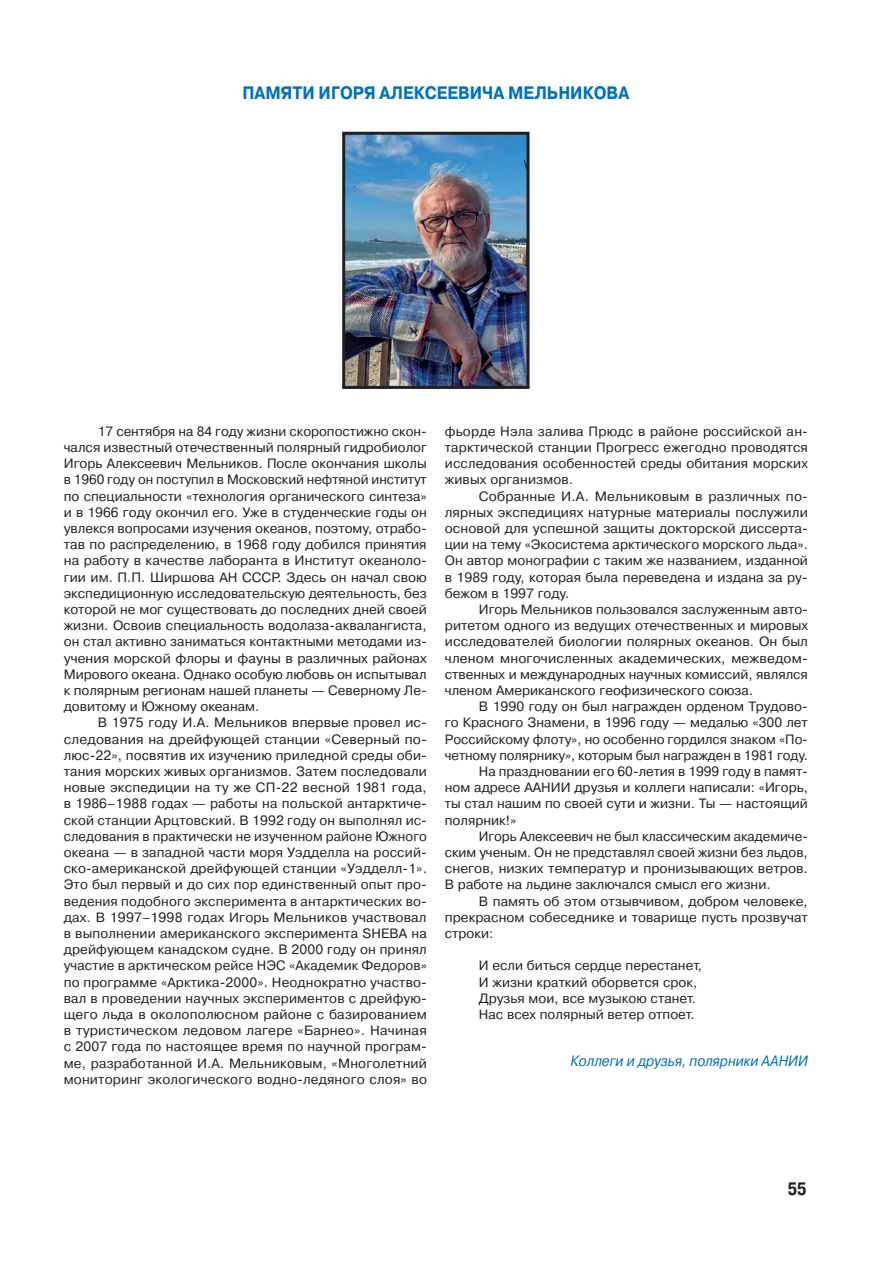
<style>
.page{position:relative;width:893px;height:1263px;background:#fff}
.page>*{position:absolute;margin:0;border:0;box-sizing:border-box;transform-origin:0 0}
.Заголовок_12_Прописн{font:700 18px "Pragmatica C";color:#0072bc;scale:.9 1}
.t1{font:700 18px "Pragmatica Cond C";color:#231f20}
.Автор{font:italic 15px "Pragmatica C";color:#0072bc;scale:.9 1}
.Основной_текст{font:13.5px/16.2px "Pragmatica C";color:#231f20;text-align:justify}
</style>
<div class="page">
<img style="left:346px;top:136px;width:179px;height:249px">
<div style="left:342px;top:132px;width:187px;height:257px;border:3px solid #231f20"></div>
<p class="Заголовок_12_Прописн" style="left:242px;top:83px;width:431px">ПАМЯТИ ИГОРЯ АЛЕКСЕЕВИЧА МЕЛЬНИКОВА</p>
<p class="Основной_текст" style="left:64px;top:423px;width:365px;text-indent:34px">17 сентября на 84 году жизни скоропостижно скон&shy;чался известный отечественный полярный гидробиолог Игорь Алексеевич Мельников. После окончания школы в 1960 году он поступил в Московский нефтяной институт по специальности «технология органического синтеза» и в 1966 году окончил его. Уже в студенческие годы он увлекся вопросами изучения океанов, поэтому, отрабо&shy;тав по распределению, в 1968 году добился принятия на работу в качестве лаборанта в Институт океаноло&shy;гии им. П.П. Ширшова АН СССР. Здесь он начал свою экспедиционную исследовательскую деятельность, без которой не мог существовать до последних дней своей жизни. Освоив специальность водолаза-аквалангиста, он стал активно заниматься контактными методами из&shy;учения морской флоры и фауны в различных районах Мирового океана. Однако особую любовь он испытывал к полярным регионам нашей планеты — Северному Ле&shy;довитому и Южному океанам.</p>
<p class="Основной_текст" style="left:64px;top:715px;width:365px;text-indent:34px">В 1975 году И.А. Мельников впервые провел ис&shy;следования на дрейфующей станции «Северный по&shy;люс-22», посвятив их изучению приледной среды оби&shy;тания морских живых организмов. Затем последовали новые экспедиции на ту же СП-22 весной 1981 года, в 1986–1988 годах — работы на польской антарктиче&shy;ской станции Арцтовский. В 1992 году он выполнял ис&shy;следования в практически не изученном районе Южного океана — в западной части моря Уэдделла на россий&shy;ско-американской дрейфующей станции «Уэдделл-1».<br>Это был первый и до сих пор единственный опыт про&shy;ведения подобного эксперимента в антарктических во&shy;дах. В 1997–1998 годах Игорь Мельников участвовал в выполнении американского эксперимента SHEBA на дрейфующем канадском судне. В 2000 году он принял участие в арктическом рейсе НЭС «Академик Федоров» по программе «Арктика-2000». Неоднократно участво&shy;вал в проведении научных экспериментов с дрейфую&shy;щего льда в околополюсном районе с базированием в туристическом ледовом лагере «Барнео». Начиная с 2007 года по настоящее время по научной програм&shy;ме, разработанной И.А. Мельниковым, «Многолетний мониторинг экологического водно-ледяного слоя» во</p>
<p class="Основной_текст" style="left:445px;top:423px;width:365px">фьорде Нэла залива Прюдс в районе российской ан&shy;тарктической станции Прогресс ежегодно проводятся исследования особенностей среды обитания морских живых организмов.</p>
<p class="Основной_текст" style="left:445px;top:488px;width:365px;text-indent:34px">Собранные И.А. Мельниковым в различных по&shy;лярных экспедициях натурные материалы послужили основой для успешной защиты докторской диссерта&shy;ции на тему «Экосистема арктического морского льда».<br>Он автор монографии с таким же названием, изданной в 1989 году, которая была переведена и издана за ру&shy;бежом в 1997 году.</p>
<p class="Основной_текст" style="left:445px;top:601px;width:365px;text-indent:34px">Игорь Мельников пользовался заслуженным авто&shy;ритетом одного из ведущих отечественных и мировых исследователей биологии полярных океанов. Он был членом многочисленных академических, межведом&shy;ственных и международных научных комиссий, являлся членом Американского геофизического союза.</p>
<p class="Основной_текст" style="left:445px;top:698px;width:365px;text-indent:34px">В 1990 году он был награжден орденом Трудово&shy;го Красного Знамени, в 1996 году — медалью «300 лет Российскому флоту», но особенно гордился знаком «По&shy;четному полярнику», которым был награжден в 1981 году.</p>
<p class="Основной_текст" style="left:445px;top:763px;width:365px;text-indent:34px">На праздновании его 60-летия в 1999 году в памят&shy;ном адресе ААНИИ друзья и коллеги написали: «Игорь, ты стал нашим по своей сути и жизни. Ты — настоящий полярник!»</p>
<p class="Основной_текст" style="left:445px;top:828px;width:365px;text-indent:34px">Игорь Алексеевич не был классическим академиче&shy;ским ученым. Он не представлял своей жизни без льдов, снегов, низких температур и пронизывающих ветров.<br>В работе на льдине заключался смысл его жизни.</p>
<p class="Основной_текст" style="left:445px;top:893px;width:365px;text-indent:34px">В память об этом отзывчивом, добром человеке, прекрасном собеседнике и товарище пусть прозвучат строки:</p>
<p class="Основной_текст" style="left:479px;top:958px;width:225px">И если биться сердце перестанет,</p>
<p class="Основной_текст" style="left:479px;top:974px;width:220px">И жизни краткий оборвется срок,</p>
<p class="Основной_текст" style="left:479px;top:990px;width:219px">Друзья мои, все музыкою станет.</p>
<p class="Основной_текст" style="left:479px;top:1006px;width:217px">Нас всех полярный ветер отпоет.</p>
<p class="Автор" style="left:570px;top:1052px;width:265px">Коллеги и друзья, полярники ААНИИ</p>
<h1 class="t1" style="left:788px;top:1178px;width:20px">55</h1>
</div>
